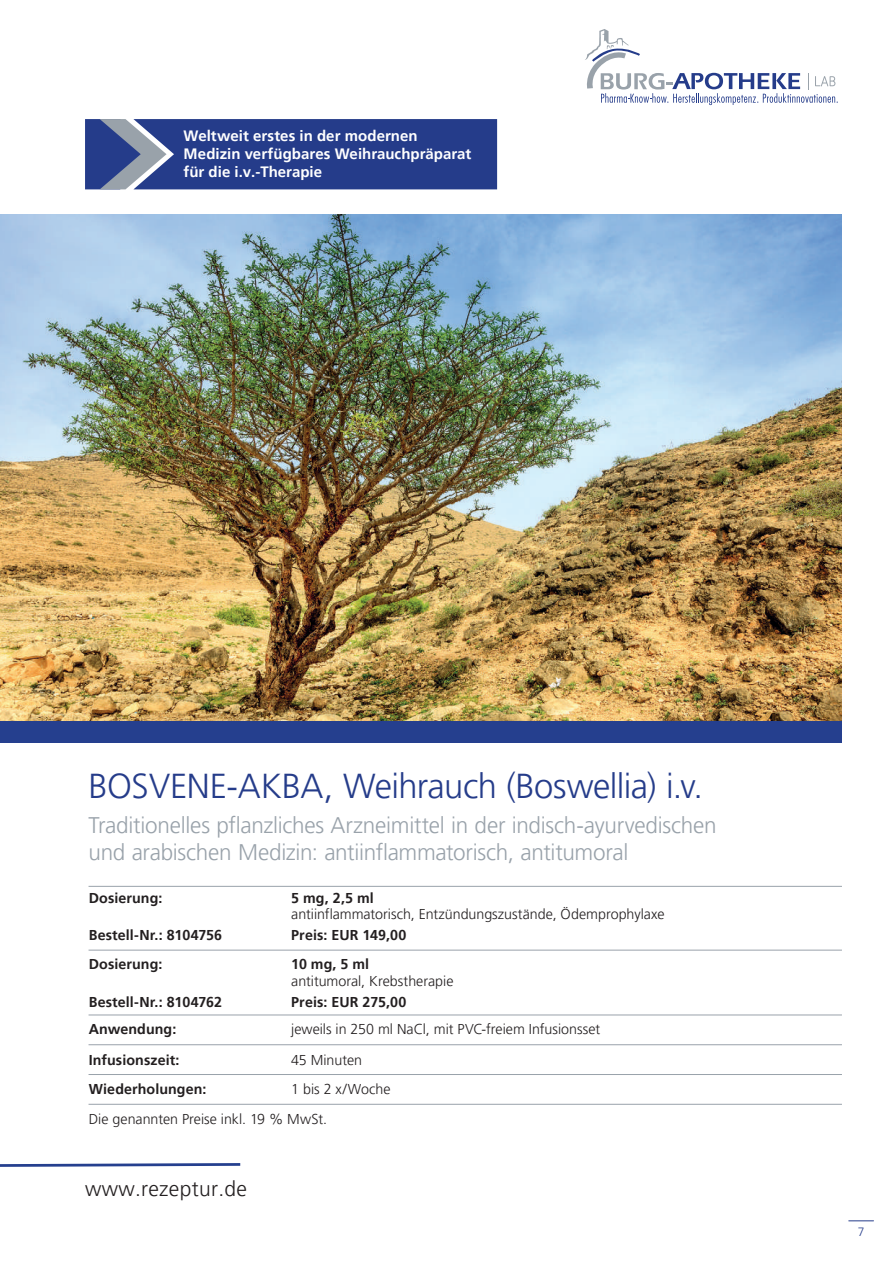
<style>
.page{position:relative;width:893px;height:1263px;background:#fff}
.page>*{position:absolute;margin:0;border:0;box-sizing:border-box;transform-origin:0 0}
.t1{font:300 34.5px "Frutiger LT Pro";letter-spacing:-.015em;color:#253c8a}
.t2{font:300 22.5px/27px "Frutiger LT Pro";letter-spacing:-.015em;color:#99a2aa}
.t3{font:300 21px "Frutiger LT Pro";letter-spacing:.015em;color:#231f20}
.t4{font:700 15px/18px "Frutiger LT Pro";letter-spacing:.005em;color:#fff}
.t5{font:300 14.25px/29.2px "Frutiger LT Pro";color:#231f20}
.t6{font:700 14.25px "Frutiger LT Pro";letter-spacing:.005em;color:#231f20}
.t7{font:300 12px "Frutiger LT Pro";color:#253c8a}
</style>
<div class="page">
<svg style="left:585px;top:29px;width:253px;height:76px"></svg>
<svg style="left:849px;top:1220px;width:24px;height:1px"></svg>
<svg style="left:85px;top:119px;width:412px;height:70px;background:#30468e"></svg>
<hr style="left:89px;top:886px;width:753px;height:1px;background:#99a2aa">
<hr style="left:89px;top:1015px;width:753px;height:1px;background:#99a2aa">
<hr style="left:89px;top:1044px;width:753px;height:1px;background:#99a2aa">
<hr style="left:89px;top:1074px;width:753px;height:1px;background:#99a2aa">
<hr style="left:89px;top:950px;width:753px;height:1px;background:#99a2aa">
<img style="left:0;top:215px;width:842px;height:507px">
<div style="left:0;top:722px;width:842px;height:21px;background:#253f8e"></div>
<svg style="left:0;top:1163px;width:240px;height:4px"></svg>
<hr style="left:89px;top:1104px;width:753px;height:1px;background:#99a2aa">
<p class="t4" style="left:184px;top:127px;width:289px">Weltweit erstes in der modernen<br>Medizin verfügbares Weihrauchpräparat für die i.v.-Therapie</p>
<h1 class="t1" style="left:89px;top:766px;width:616px">BOSVENE-AKBA, Weihrauch (Boswellia) i.v.</h1>
<h2 class="t2" style="left:89px;top:812px;width:629px">Traditionelles pflanzliches Arzneimittel in der indisch-ayurvedischen und arabischen Medizin: antiinflammatorisch, antitumoral</h2>
<p class="t6" style="left:89px;top:889px;width:75px">Dosierung:</p>
<p class="t6" style="left:291px;top:889px;width:84px">5 mg, 2,5 ml</p>
<p class="t5" style="left:291px;top:900px;width:375px">antiinflammatorisch, Entzündungszustände, Ödemprophylaxe</p>
<p class="t6" style="left:89px;top:927px;width:135px">Bestell-Nr.: 8104756</p>
<p class="t6" style="left:291px;top:927px;width:117px">Preis: EUR 149,00</p>
<p class="t6" style="left:89px;top:956px;width:75px">Dosierung:</p>
<p class="t6" style="left:291px;top:956px;width:79px">10 mg, 5 ml</p>
<p class="t5" style="left:291px;top:966px;width:164px">antitumoral, Krebstherapie</p>
<p class="t6" style="left:89px;top:993px;width:135px">Bestell-Nr.: 8104762</p>
<p class="t6" style="left:291px;top:993px;width:117px">Preis: EUR 275,00</p>
<p class="t6" style="left:89px;top:1020px;width:89px">Anwendung:</p>
<p class="t5" style="left:291px;top:1014px;width:310px">jeweils in 250 ml NaCl, mit PVC-freiem Infusionsset</p>
<p class="t6" style="left:89px;top:1052px;width:92px">Infusionszeit:</p>
<p class="t5" style="left:291px;top:1046px;width:72px">45 Minuten</p>
<p class="t6" style="left:89px;top:1081px;width:119px">Wiederholungen:</p>
<p class="t5" style="left:89px;top:1075px;width:303px;text-indent:203px">1 bis 2 x/Woche<br>Die genannten Preise inkl. 19 % MwSt.</p>
<h3 class="t3" style="left:85px;top:1176px;width:163px">www.rezeptur.de</h3>
<p class="t7" style="left:858px;top:1225px;width:8px">7</p>
</div>
